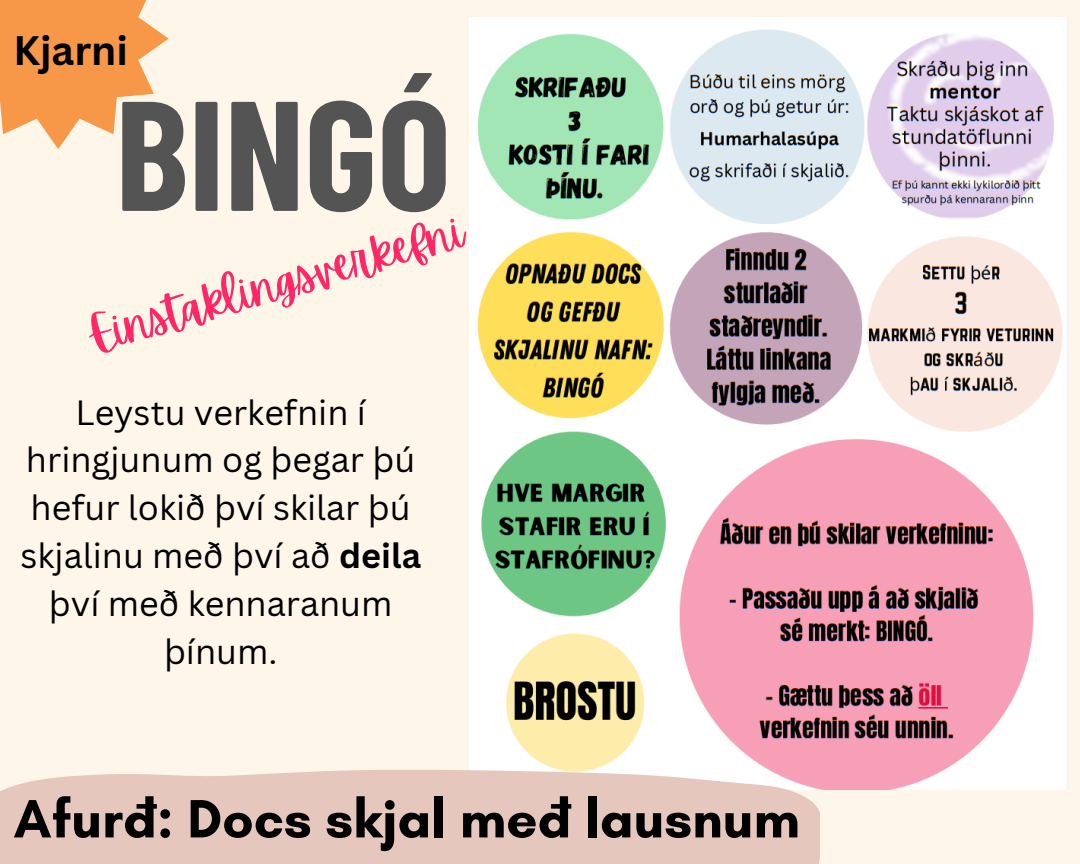
<style>
.page{position:relative;width:1080px;height:864px;background:#fff6ea}
.page>*{position:absolute;margin:0;border:0;box-sizing:border-box;transform-origin:0 0}
.t1{font:700 155.77px "Barlow Condensed";color:#545454}
.t2{font:700 54.9px "Glacial Indifference";color:#000}
.t3{font:47.03px "Apricots";color:#ff2768}
.t4{font:700 40.05px "Canva Sans";color:#000}
.t5{font:34.2px/47.8px "Canva Sans";color:#000;text-align:center}
.s1{font-weight:700}
</style>
<div class="page">
<img style="left:469px;top:17px;width:599px;height:772px">
<svg style="left:0;top:769px;width:820px;height:95px;background:#e7c9c0"></svg>
<svg style="left:0;top:0;width:169px;height:149px;fill:#f79748"></svg>
<p class="t4" style="left:14px;top:22px;width:116px">Kjarni</p>
<p class="t1" style="left:115px;top:55px;width:337px">BINGÓ</p>
<p class="t3" style="left:84px;top:310px;width:389px;rotate:-16deg">Einstaklingsverkefni</p>
<p class="t5" style="left:20px;top:387px;width:402px">Leystu verkefnin í hringjunum og þegar þú hefur lokið því skilar þú skjalinu með því að <span class="s1">deila </span>því með kennaranum þínum.</p>
<p class="t2" style="left:14px;top:785px;width:788px">Afurð: Docs skjal með lausnum</p>
</div>
